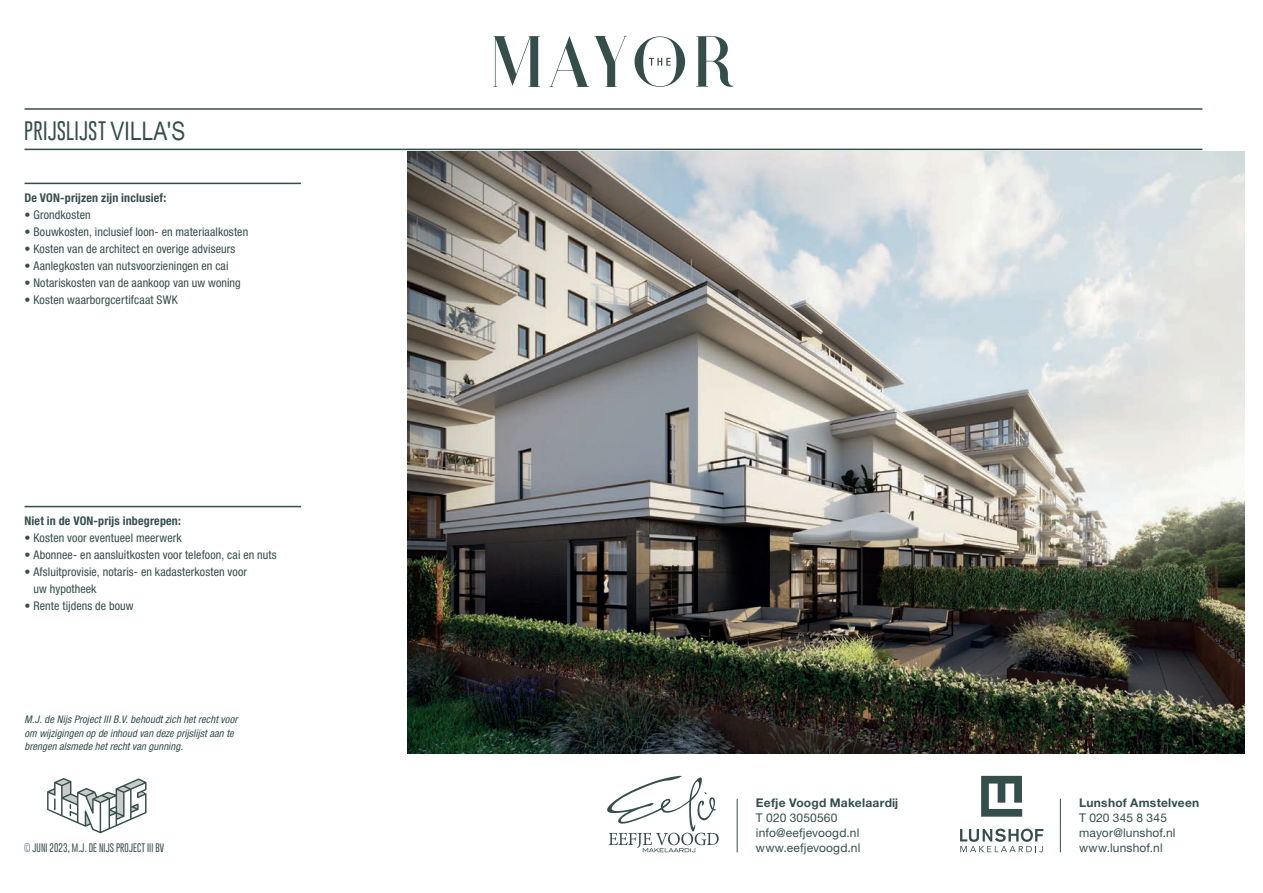
<style>
.page{position:relative;width:1263px;height:893px;background:#fff}
.page>*{position:absolute;margin:0;border:0;box-sizing:border-box;transform-origin:0 0}
.t1{font:100 19.5px "Gobold";letter-spacing:.02em;color:#354e4c}
.t2{font:condensed 12px/17px "Helvetica Neue LT Pro";letter-spacing:.01em;color:#354e4c}
.t3{font:12px/15px "Helvetica Neue LT Pro";letter-spacing:.015em;color:#354e4c}
.t4{font:700 condensed 12px "Helvetica Neue LT Pro";letter-spacing:.015em;color:#354e4c}
.t5{font:700 12px "Helvetica Neue LT Pro";letter-spacing:.02em;color:#354e4c}
.t6{font:italic condensed 10.5px/13.5px "Helvetica Neue LT Pro";letter-spacing:.01em;color:#354e4c}
.t7{font:100 9px "Gobold";letter-spacing:.01em;color:#354e4c}
.s1{font-family:"Arial Narrow";font-weight:400;font-size:25.5px}
</style>
<div class="page">
<hr style="left:25px;top:108px;width:1177px;height:2px;background:#354e4c">
<hr style="left:25px;top:149px;width:1177px;height:1px;background:#354e4c">
<svg style="left:607px;top:775px;width:112px;height:77px"></svg>
<svg style="left:960px;top:829px;width:83px;height:23px"></svg>
<svg style="left:981px;top:776px;width:41px;height:41px"></svg>
<hr style="left:25px;top:183px;width:276px;height:1px;background:#354e4c">
<hr style="left:737px;top:799px;width:1px;height:53px;background:#354e4c">
<hr style="left:1060px;top:799px;width:1px;height:53px;background:#354e4c">
<svg style="left:493px;top:36px;width:241px;height:51px"></svg>
<svg style="left:47px;top:778px;width:100px;height:55px"></svg>
<hr style="left:25px;top:506px;width:276px;height:1px;background:#354e4c">
<img style="left:407px;top:151px;width:838px;height:602px">
<h1 class="t1" style="left:24px;top:118px;width:162px">PRIJSLIJST <span class="s1">VILLA'S</span></h1>
<p class="t4" style="left:25px;top:190px;width:143px">De VON-prijzen zijn inclusief:</p>
<p class="t2" style="left:25px;top:206px;width:68px">• Grondkosten</p>
<p class="t2" style="left:25px;top:223px;width:225px">• Bouwkosten, inclusief loon- en materiaalkosten</p>
<p class="t2" style="left:25px;top:240px;width:212px">• Kosten van de architect en overige adviseurs</p>
<p class="t2" style="left:25px;top:257px;width:205px">• Aanlegkosten van nutsvoorzieningen en cai</p>
<p class="t2" style="left:25px;top:274px;width:218px">• Notariskosten van de aankoop van uw woning</p>
<p class="t2" style="left:25px;top:291px;width:155px">• Kosten waarborgcertifcaat SWK</p>
<p class="t4" style="left:25px;top:513px;width:158px">Niet in de VON-prijs inbegrepen:</p>
<p class="t2" style="left:25px;top:529px;width:159px">• Kosten voor eventueel meerwerk</p>
<p class="t2" style="left:25px;top:546px;width:254px">• Abonnee- en aansluitkosten voor telefoon, cai en nuts</p>
<p class="t2" style="left:33px;top:563px;width:215px;text-indent:-9px">• Afsluitprovisie, notaris- en kadasterkosten voor uw hypotheek</p>
<p class="t2" style="left:25px;top:597px;width:111px">• Rente tijdens de bouw</p>
<p class="t6" style="left:25px;top:713px;width:215px">M.J. de Nijs Project III B.V. behoudt zich het recht voor om wijzigingen op de inhoud van deze prijslijst aan te brengen alsmede het recht van gunning.</p>
<p class="t7" style="left:24px;top:842px;width:141px">© JUNI 2023, M.J. DE NIJS PROJECT III BV</p>
<p class="t5" style="left:756px;top:796px;width:144px">Eefje Voogd Makelaardij</p>
<p class="t3" style="left:756px;top:810px;width:106px">T 020 3050560 info@eefjevoogd.nl www.eefjevoogd.nl</p>
<p class="t5" style="left:1079px;top:796px;width:122px">Lunshof Amstelveen</p>
<p class="t3" style="left:1079px;top:810px;width:98px">T 020 345 8 345 mayor@lunshof.nl www.lunshof.nl</p>
</div>
